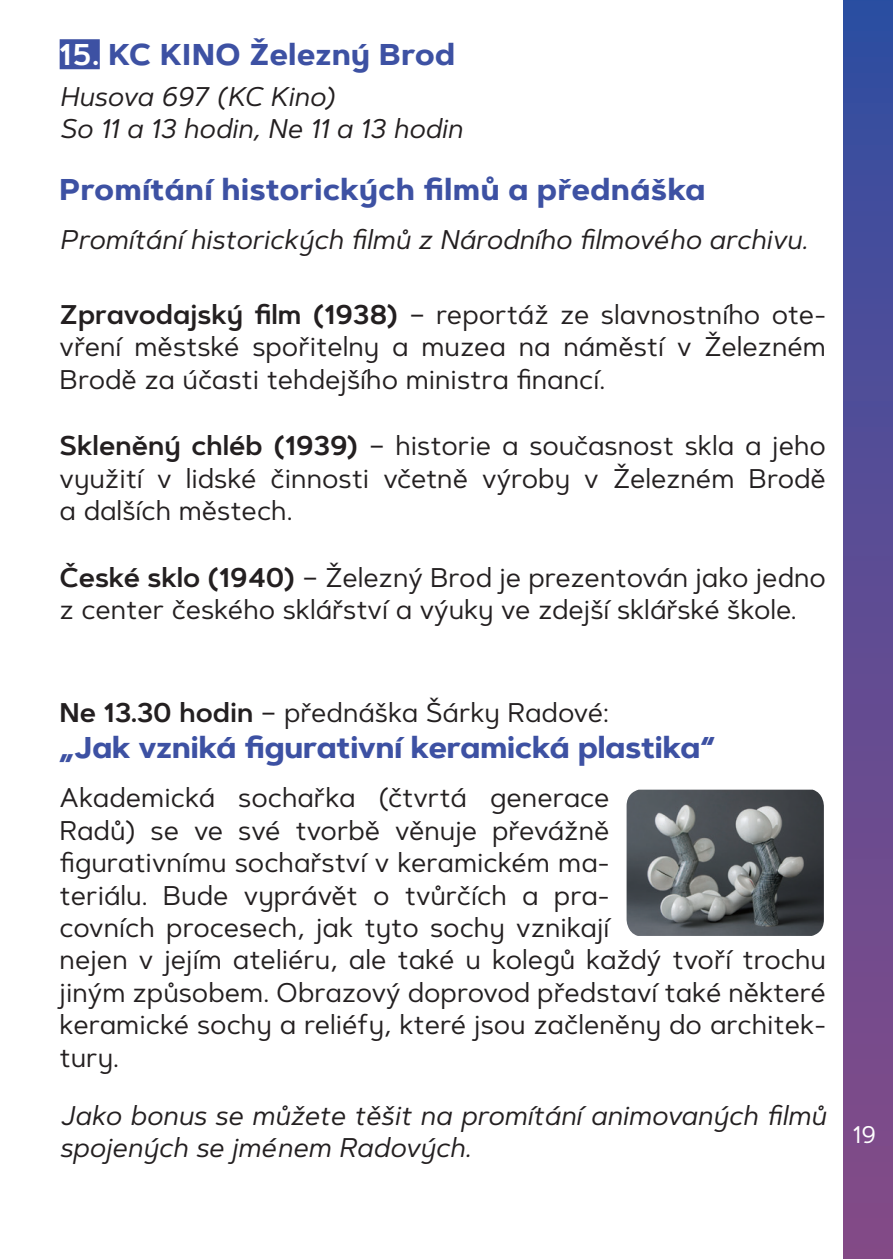
<style>
.page{position:relative;width:893px;height:1259px;background:#fff}
.page>*{position:absolute;margin:0;border:0;box-sizing:border-box;transform-origin:0 0}
.t1{font:700 30px "Artegra Sans Alt";letter-spacing:.005em;color:#3d51a3}
.t2{font:27px/32.4px "Artegra Sans Alt";color:#231f20;text-align:justify}
.t3{font:italic 27px/32.4px "Artegra Sans Alt";color:#231f20}
.t4{font:24px "Artegra Sans Alt";color:#fff}
.s1{font-weight:600;color:#fff}
.s2{font-weight:600}
</style>
<div class="page">
<div style="left:843px;top:0;width:50px;height:1259px;background:linear-gradient(to bottom,#334ea1,#884a86)"></div>
<div style="left:60px;top:39px;width:40px;height:30px;background:#3d51a3"></div>
<img style="left:627px;top:789px;width:197px;height:147px">
<p class="t1" style="left:60px;top:32px;width:397px"><span class="s1">15.</span> KC KINO Železný Brod</p>
<p class="t3" style="left:60px;top:79px;width:404px">Husova 697 (KC Kino)<br>So 11 a 13 hodin, Ne 11 a 13 hodin</p>
<p class="t1" style="left:60px;top:167px;width:647px">Promítání historických filmů a přednáška</p>
<p class="t3" style="left:60px;top:223px;width:749px">Promítání historických filmů z Národního filmového archivu.</p>
<p class="t2" style="left:60px;top:298px;width:768px"><span class="s2">Zpravodajský film (1938)</span> – reportáž ze slavnostního ote&shy;vření městské spořitelny a muzea na náměstí v Železném Brodě za účasti tehdejšího ministra financí.</p>
<p class="t2" style="left:60px;top:429px;width:768px"><span class="s2">Skleněný chléb (1939)</span> – historie a současnost skla a jeho využití v lidské činnosti včetně výroby v Železném Brodě a dalších městech.</p>
<p class="t2" style="left:60px;top:560px;width:768px"><span class="s2">České sklo (1940)</span> – Železný Brod je prezentován jako jedno z center českého sklářství a výuky ve zdejší sklářské škole.</p>
<p class="t2" style="left:60px;top:696px;width:551px"><span class="s2">Ne 13.30 hodin</span> – přednáška Šárky Radové:</p>
<p class="t1" style="left:60px;top:725px;width:657px">„Jak vzniká figurativní keramická plastika“</p>
<p class="t2" style="left:60px;top:781px;width:768px;text-align:left">Akademická sochařka (čtvrtá generace<br>Radů) se ve své tvorbě věnuje převážně<br>figurativnímu sochařství v keramickém ma-<br>teriálu. Bude vyprávět o tvůrčích a pra-<br>covních procesech, jak tyto sochy vznikají<br>nejen v jejím ateliéru, ale také u kolegů každý tvoří trochu jiným způsobem. Obrazový doprovod představí také některé keramické sochy a reliéfy, které jsou začleněny do architek&shy;tury.</p>
<p class="t3" style="left:60px;top:1098px;width:768px">Jako bonus se můžete těšit na promítání animovaných filmů spojených se jménem Radových.</p>
<p class="t4" style="left:853px;top:1118px;width:25px">19</p>
</div>
